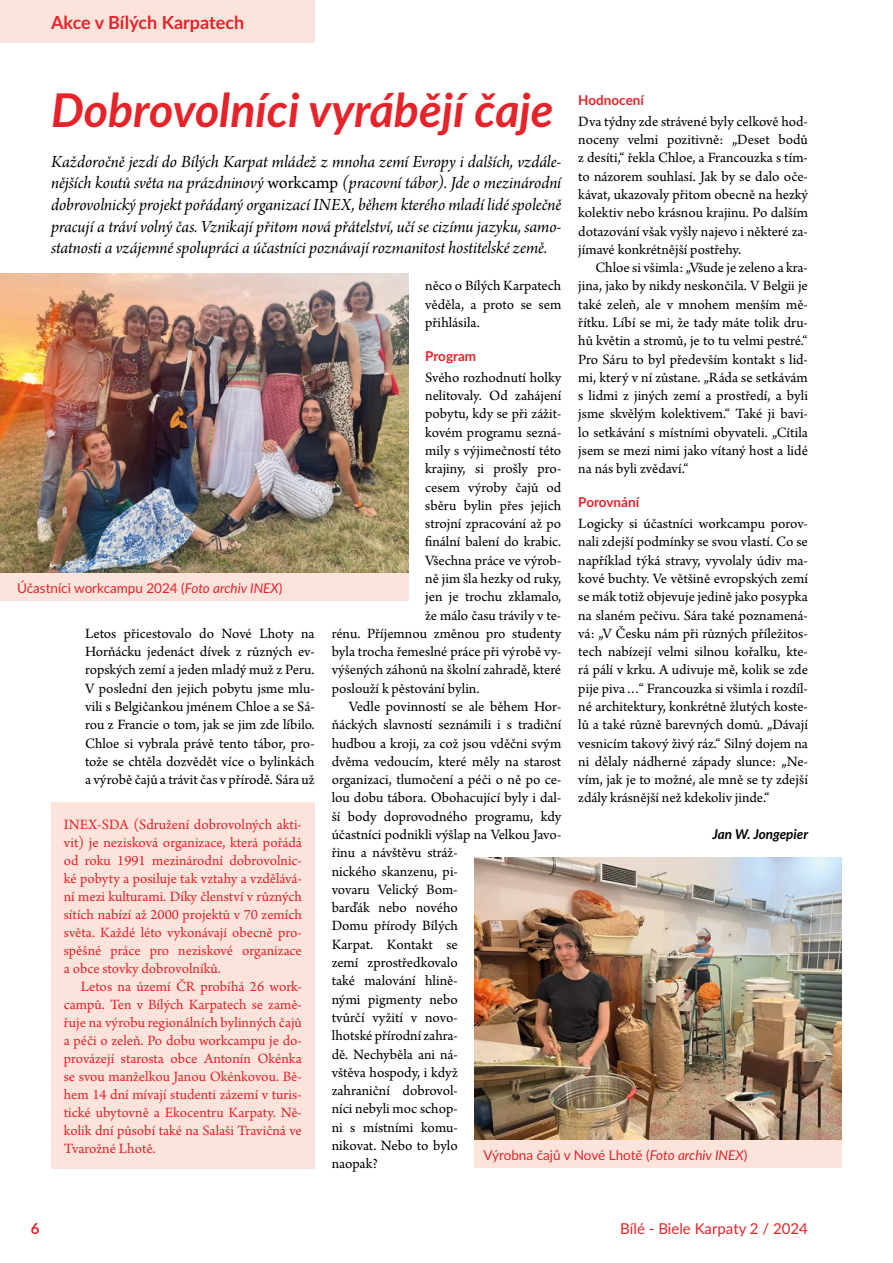
<style>
.page{position:relative;width:893px;height:1263px;background:#fff}
.page>*{position:absolute;margin:0;border:0;box-sizing:border-box;transform-origin:0 0}
.t1{font:italic 700 46.5px "Lato";color:#e52329}
.t2{font:18px/21.6px "Arno Pro Italic Subhead";letter-spacing:-.005em;color:#000;text-align:justify}
.t3{font:700 18px "Lato";color:#e52329}
.t4{font:15px/18.3px "Arno Pro";color:#000;text-align:justify}
.t5{font:15px/18px "Arno Pro";letter-spacing:-.005em;color:#e52329;text-align:justify}
.t6{font:15px "Lato";color:#e52329}
.t7{font:700 15px "Lato";color:#e52329}
.t8{font:13.5px "Lato";color:#e52329}
.t9{font:700 13.5px "Lato";color:#e52329}
.t10{font:italic 700 13.5px "Lato";color:#000}
.s1{font-family:"Arno Pro"}
.s2{font-style:italic}
</style>
<div class="page">
<div style="left:0;top:0;width:315px;height:43px;background:#fce4dc"></div>
<div style="left:51px;top:802px;width:264px;height:366px;background:#fce4dc"></div>
<img style="left:0;top:273px;width:408px;height:300px">
<img style="left:475px;top:857px;width:367px;height:283px">
<div style="left:0;top:573px;width:408px;height:28px;background:#fce4dc"></div>
<div style="left:475px;top:1140px;width:367px;height:28px;background:#fce4dc"></div>
<p class="t3" style="left:51px;top:9px;width:195px">Akce v Bílých Karpatech</p>
<h1 class="t1" style="left:51px;top:76px;width:504px">Dobrovolníci vyrábějí čaje</h1>
<p class="t2" style="left:51px;top:152px;width:512px">Každoročně jezdí do Bílých Karpat mládež z mnoha zemí Evropy i dalších, vzdále&shy;nějších koutů světa na prázdninový <span class="s1">workcamp</span> (pracovní tábor). Jde o mezinárodní dobrovolnický projekt pořádaný organizací INEX, během kterého mladí lidé společně pracují a tráví volný čas. Vznikají přitom nová přátelství, učí se cizímu jazyku, samo&shy;statnosti a vzájemné spolupráci a účastníci poznávají rozmanitost hostitelské země.</p>
<p class="t9" style="left:578px;top:90px;width:67px">Hodnocení</p>
<p class="t4" style="left:578px;top:113px;width:231px">Dva týdny zde strávené byly celkově hod‑ noceny velmi pozitivně: „Deset bodů z desíti,“ řekla Chloe, a Francouzka s tím‑ to názorem souhlasí. Jak by se dalo oče‑ kávat, ukazovaly přitom obecně na hezký kolektiv nebo krásnou krajinu. Po dalším dotazování však vyšly najevo i některé za‑ jímavé konkrétnější postřehy.</p>
<p class="t4" style="left:578px;top:259px;width:231px;text-indent:17px">Chloe si všimla: „Všude je zeleno a kra‑ jina, jako by nikdy neskončila. V Belgii je také zeleň, ale v mnohem menším mě‑ řítku. Líbí se mi, že tady máte tolik dru‑ hů květin a stromů, je to tu velmi pestré.“ Pro Sáru to byl především kontakt s lid‑ mi, který v ní zůstane. „Ráda se setkávám s lidmi z jiných zemí a prostředí, a byli jsme skvělým kolektivem.“ Také ji bavi‑ lo setkávání s místními obyvateli. „Cítila jsem se mezi nimi jako vítaný host a lidé na nás byli zvědaví.“</p>
<p class="t9" style="left:578px;top:492px;width:62px">Porovnání</p>
<p class="t4" style="left:578px;top:515px;width:231px">Logicky si účastníci workcampu porov‑ nali zdejší podmínky se svou vlastí. Co se například týká stravy, vyvolaly údiv ma‑ kové buchty. Ve většině evropských zemí se mák totiž objevuje jedině jako posypka na slaném pečivu. Sára také poznamená‑ vá: „V Česku nám při různých příležitos‑ tech nabízejí velmi silnou kořalku, kte‑ rá pálí v krku. A udivuje mě, kolik se zde pije piva…“ Francouzka si všimla i rozdíl‑ né architektury, konkrétně žlutých koste‑ lů a také různě barevných domů. „Dávají vesnicím takový živý ráz.“ Silný dojem na ni dělaly nádherné západy slunce: „Ne‑ vím, jak je to možné, ale mně se ty zdejší zdály krásnější než kdekoliv jinde.“</p>
<p class="t10" style="left:713px;top:824px;width:97px">Jan W. Jongepier</p>
<p class="t4" style="left:425px;top:278px;width:138px">něco o Bílých Karpatech věděla, a proto se sem přihlásila.</p>
<p class="t9" style="left:425px;top:346px;width:53px">Program</p>
<p class="t4" style="left:425px;top:369px;width:138px">Svého rozhodnutí holky</p>
<p class="t4" style="left:425px;top:387px;width:138px">nelitovaly. Od zahájení</p>
<p class="t4" style="left:425px;top:406px;width:138px">pobytu, kdy se při zážit‑</p>
<p class="t4" style="left:425px;top:424px;width:138px">kovém programu sezná‑</p>
<p class="t4" style="left:425px;top:442px;width:138px">mily s výjimečností této</p>
<p class="t4" style="left:425px;top:460px;width:138px">krajiny, si prošly pro‑</p>
<p class="t4" style="left:425px;top:479px;width:138px">cesem výroby čajů od</p>
<p class="t4" style="left:425px;top:497px;width:138px">sběru bylin přes jejich</p>
<p class="t4" style="left:425px;top:515px;width:138px">strojní zpracování až po</p>
<p class="t4" style="left:425px;top:534px;width:138px">finální balení do krabic.</p>
<p class="t4" style="left:425px;top:552px;width:138px">Všechna práce ve výrob‑</p>
<p class="t4" style="left:425px;top:570px;width:138px">ně jim šla hezky od ruky,</p>
<p class="t4" style="left:425px;top:588px;width:138px">jen je trochu zklamalo,</p>
<p class="t4" style="left:425px;top:607px;width:138px">že málo času trávily v te‑</p>
<p class="t4" style="left:332px;top:625px;width:231px">rénu. Příjemnou změnou pro studenty</p>
<p class="t4" style="left:332px;top:643px;width:231px">byla trocha řemeslné práce při výrobě vy‑</p>
<p class="t4" style="left:332px;top:662px;width:231px">výšených záhonů na školní zahradě, které</p>
<p class="t4" style="left:332px;top:680px;width:149px">poslouží k pěstování bylin.</p>
<p class="t4" style="left:349px;top:698px;width:214px">Vedle povinností se ale během Hor‑</p>
<p class="t4" style="left:332px;top:716px;width:231px">ňáckých slavností seznámili i s tradiční</p>
<p class="t4" style="left:332px;top:735px;width:231px">hudbou a kroji, za což jsou vděčni svým</p>
<p class="t4" style="left:332px;top:753px;width:231px">dvěma vedoucím, které měly na starost</p>
<p class="t4" style="left:332px;top:771px;width:231px">organizaci, tlumočení a péči o ně po ce‑</p>
<p class="t4" style="left:332px;top:790px;width:231px">lou dobu tábora. Obohacující byly i dal‑</p>
<p class="t4" style="left:332px;top:808px;width:231px">ší body doprovodného programu, kdy</p>
<p class="t4" style="left:332px;top:826px;width:231px">účastníci podnikli výšlap na Velkou Javo‑</p>
<p class="t4" style="left:332px;top:844px;width:128px">řinu a návštěvu stráž‑</p>
<p class="t4" style="left:332px;top:863px;width:128px">nického skanzenu, pi‑</p>
<p class="t4" style="left:332px;top:881px;width:128px">vovaru Velický Bom‑</p>
<p class="t4" style="left:332px;top:899px;width:128px">barďák nebo nového</p>
<p class="t4" style="left:332px;top:918px;width:128px">Domu přírody Bílých</p>
<p class="t4" style="left:332px;top:936px;width:128px">Karpat. Kontakt se</p>
<p class="t4" style="left:332px;top:954px;width:128px">zemí zprostředkovalo</p>
<p class="t4" style="left:332px;top:972px;width:128px">také malování hlině‑</p>
<p class="t4" style="left:332px;top:991px;width:128px">nými pigmenty nebo</p>
<p class="t4" style="left:332px;top:1009px;width:127px">tvůrčí vyžití v novo-</p>
<p class="t4" style="left:332px;top:1027px;width:128px">lhotské přírodní zahra‑</p>
<p class="t4" style="left:332px;top:1046px;width:128px">dě. Nechyběla ani ná‑</p>
<p class="t4" style="left:332px;top:1064px;width:128px">vštěva hospody, i když</p>
<p class="t4" style="left:332px;top:1082px;width:128px">zahraniční dobrovol‑</p>
<p class="t4" style="left:332px;top:1100px;width:128px">níci nebyli moc schop‑</p>
<p class="t4" style="left:332px;top:1119px;width:128px">ni s místními komu‑</p>
<p class="t4" style="left:332px;top:1137px;width:128px">nikovat. Nebo to bylo</p>
<p class="t4" style="left:332px;top:1155px;width:48px">naopak?</p>
<p class="t8" style="left:17px;top:578px;width:267px">Účastníci workcampu 2024 (<span class="s2">Foto archiv INEX</span>)</p>
<p class="t4" style="left:85px;top:625px;width:231px">Letos přicestovalo do Nové Lhoty na Horňácku jedenáct dívek z různých ev‑ ropských zemí a jeden mladý muž z Peru.<br>V poslední den jejich pobytu jsme mlu‑ vili s Belgičankou jménem Chloe a se Sá‑ rou z Francie o tom, jak se jim zde líbilo.<br>Chloe si vybrala právě tento tábor, pro‑ tože se chtěla dozvědět více o bylinkách a výrobě čajů a trávit čas v přírodě. Sára už</p>
<p class="t5" style="left:64px;top:816px;width:240px">INEX‑SDA (Sdružení dobrovolných akti‑ vit) je nezisková organizace, která pořádá od roku 1991 mezinárodní dobrovolnic‑ ké pobyty a posiluje tak vztahy a vzdělává‑ ní mezi kulturami. Díky členství v různých sítích nabízí až 2000 projektů v 70 zemích světa. Každé léto vykonávají obecně pro‑ spěšné práce pro neziskové organizace a obce stovky dobrovolníků.</p>
<p class="t5" style="left:64px;top:978px;width:240px;text-indent:17px">Letos na území ČR probíhá 26 work‑ campů. Ten v Bílých Karpatech se zamě‑ řuje na výrobu regionálních bylinných čajů a péči o zeleň. Po dobu workcampu je do‑ provázejí starosta obce Antonín Okénka se svou manželkou Janou Okénkovou. Bě‑ hem 14 dní mívají studenti zázemí v turis‑ tické ubytovně a Ekocentru Karpaty. Ně‑ kolik dní působí také na Salaši Travičná ve Tvarožné Lhotě.</p>
<p class="t8" style="left:483px;top:1145px;width:265px">Výrobna čajů v Nové Lhotě (<span class="s2">Foto archiv INEX</span>)</p>
<p class="t7" style="left:31px;top:1217px;width:10px">6</p>
<p class="t6" style="left:620px;top:1218px;width:189px">Bílé - Biele Karpaty 2 / 2024</p>
</div>
